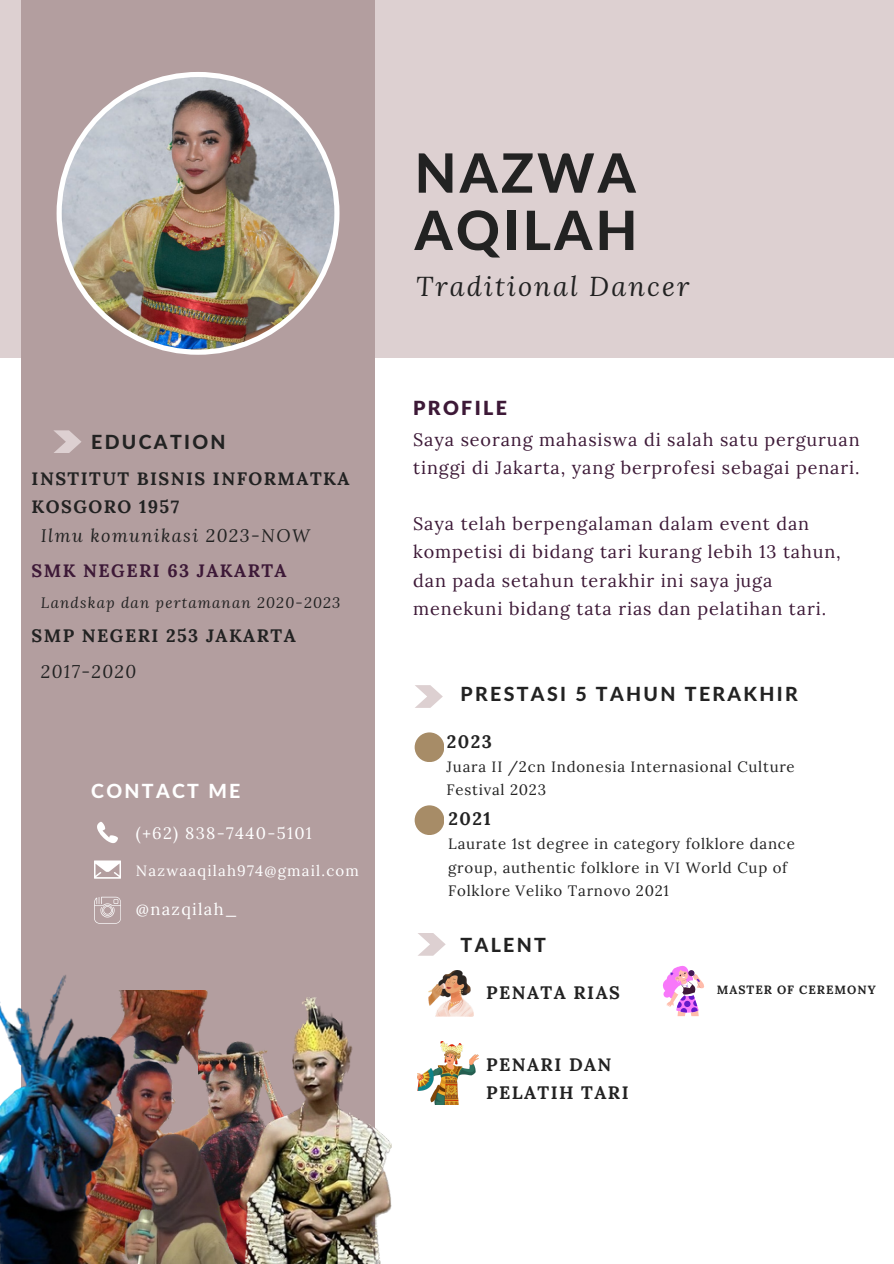
<style>
.page{position:relative;width:894px;height:1264px;background:#fff}
.page>*{position:absolute;margin:0;border:0;box-sizing:border-box;transform-origin:0 0}
.t1{font:800 54.15px/57.3px "Lato Latin";letter-spacing:.06em;color:#222}
.t2{font:italic 27px "Lora";letter-spacing:.08em;color:#222}
.t3{font:800 19.5px "Lato Latin";letter-spacing:.12em;color:#222}
.t4{font:800 19.5px "Lato Latin";letter-spacing:.12em;color:#fff}
.t5{font:900 19.5px "Lato Latin";letter-spacing:.12em;color:#3d1937}
.t6{font:18px/28.2px "Lora";letter-spacing:.05em;color:#3d1937}
.t7{font:700 18px/28.2px "Lora";letter-spacing:.08em;color:#222}
.t8{font:italic 18px "Lora";letter-spacing:.08em;color:#222}
.t9{font:700 18px "Lora";letter-spacing:.08em;color:#3d1937}
.t10{font:16.5px "Lora";letter-spacing:.08em;color:#fff}
.t11{font:15px/23.7px "Lora";letter-spacing:.05em;color:#222}
.t12{font:italic 15px "Lora";letter-spacing:.08em;color:#222}
.t13{font:15px "Lora";letter-spacing:.08em;color:#fff}
.t14{font:700 12px "Lora";letter-spacing:.08em;color:#222}
</style>
<div class="page">
<div style="left:0;top:0;width:893px;height:357px;background:#ddd0d1"></div>
<div style="left:21px;top:0;width:354px;height:1263px;background:#b39e9f"></div>
<svg style="left:97px;top:822px;width:21px;height:21px"></svg>
<svg style="left:94px;top:860px;width:27px;height:18px"></svg>
<svg style="left:54px;top:430px;width:27px;height:23px"></svg>
<svg style="left:415px;top:685px;width:27px;height:23px"></svg>
<svg style="left:418px;top:933px;width:27px;height:22px"></svg>
<img style="left:57px;top:72px;width:282px;height:283px">
<svg style="left:94px;top:896px;width:27px;height:27px"></svg>
<div style="left:414px;top:732px;width:30px;height:30px;background:#a78c67;border-radius:50%"></div>
<div style="left:414px;top:805px;width:30px;height:30px;background:#a78c67;border-radius:50%"></div>
<img style="left:428px;top:970px;width:45px;height:46px">
<img style="left:417px;top:1041px;width:61px;height:63px">
<svg style="left:663px;top:965px;width:41px;height:51px"></svg>
<img style="left:124px;top:990px;width:84px;height:144px">
<img style="left:0;top:975px;width:124px;height:288px">
<img style="left:198px;top:1041px;width:40px;height:93px">
<img style="left:124px;top:1134px;width:114px;height:129px">
<img style="left:238px;top:997px;width:153px;height:266px">
<p class="t3" style="left:91px;top:429px;width:136px">EDUCATION</p>
<p class="t7" style="left:32px;top:464px;width:319px">INSTITUT BISNIS INFORMATKA<br>KOSGORO 1957</p>
<p class="t8" style="left:41px;top:523px;width:270px">Ilmu komunikasi 2023-NOW</p>
<p class="t9" style="left:32px;top:559px;width:256px">SMK NEGERI 63 JAKARTA</p>
<p class="t12" style="left:41px;top:592px;width:301px">Landskap dan pertamanan 2020-2023</p>
<p class="t7" style="left:32px;top:621px;width:265px">SMP NEGERI 253 JAKARTA</p>
<p class="t8" style="left:41px;top:659px;width:97px">2017-2020</p>
<p class="t4" style="left:91px;top:779px;width:151px">CONTACT ME</p>
<p class="t10" style="left:136px;top:822px;width:177px">(+62) 838-7440-5101</p>
<p class="t13" style="left:136px;top:860px;width:224px">Nazwaaqilah974@gmail.com</p>
<p class="t10" style="left:136px;top:898px;width:102px">@nazqilah_</p>
<h1 class="t1" style="left:414px;top:143px;width:224px">NAZWA<br>AQILAH</h1>
<h2 class="t2" style="left:416px;top:268px;width:275px">Traditional Dancer</h2>
<p class="t5" style="left:413px;top:395px;width:95px">PROFILE</p>
<p class="t6" style="left:413px;top:425px;width:448px">Saya seorang mahasiswa di salah satu perguruan tinggi di Jakarta, yang berprofesi sebagai penari.</p>
<p class="t6" style="left:413px;top:509px;width:429px">Saya telah berpengalaman dalam event dan kompetisi di bidang tari kurang lebih 13 tahun, dan pada setahun terakhir ini saya juga menekuni bidang tata rias dan pelatihan tari.</p>
<p class="t3" style="left:460px;top:681px;width:338px">PRESTASI 5 TAHUN TERAKHIR</p>
<p class="t7" style="left:446px;top:727px;width:47px">2023</p>
<p class="t11" style="left:446px;top:754px;width:349px">Juara II /2cn Indonesia Internasional Culture<br>Festival 2023</p>
<p class="t7" style="left:448px;top:804px;width:44px">2021</p>
<p class="t11" style="left:448px;top:831px;width:348px">Laurate 1st degree in category folklore dance group, authentic folklore in VI World Cup of<br>Folklore Veliko Tarnovo 2021</p>
<p class="t3" style="left:460px;top:932px;width:87px">TALENT</p>
<p class="t7" style="left:486px;top:978px;width:135px">PENATA RIAS</p>
<p class="t7" style="left:486px;top:1050px;width:144px">PENARI DAN<br>PELATIH TARI</p>
<p class="t14" style="left:716px;top:982px;width:160px">MASTER OF CEREMONY</p>
</div>
